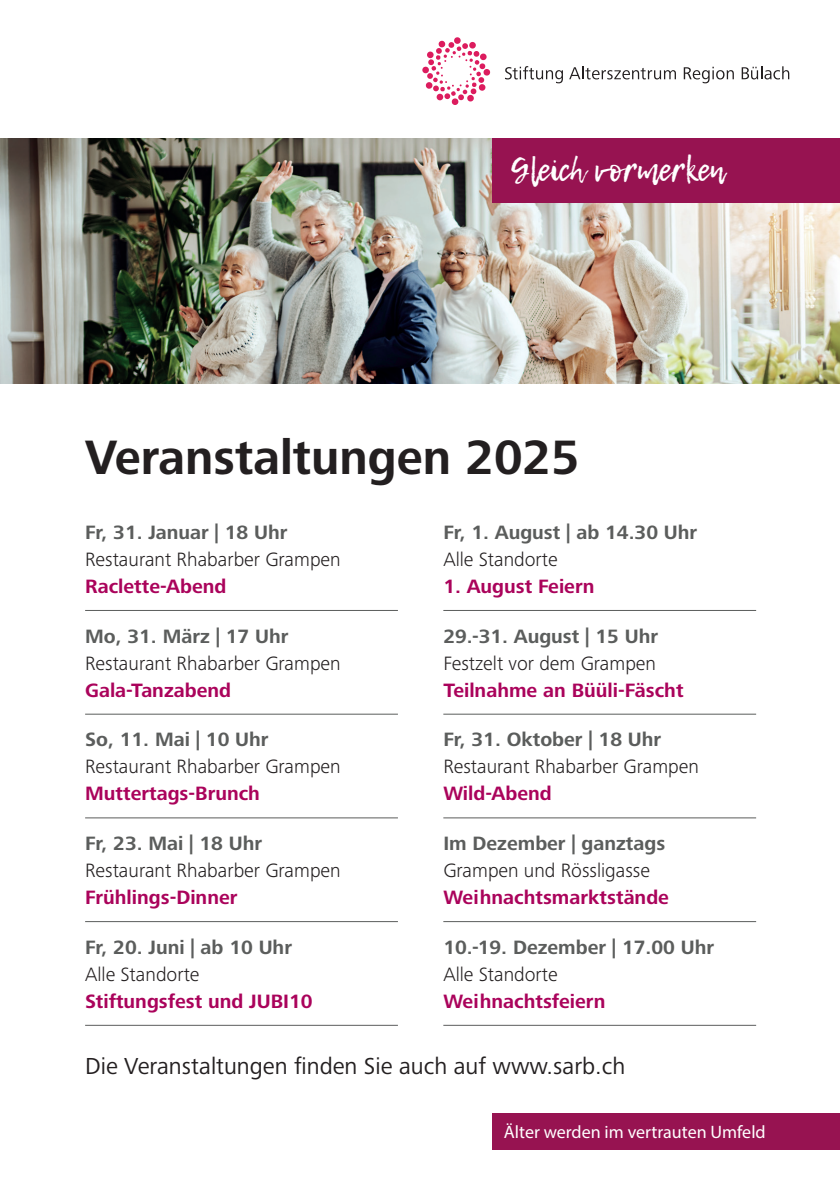
<style>
.page{position:relative;width:840px;height:1191px;background:#fff}
.page>*{position:absolute;margin:0;border:0;box-sizing:border-box;transform-origin:0 0}
.t1{font:700 50px "Frutiger Next Pro";color:#231f20}
.t2{font:32px "Lemon Tuesday";color:#fff}
.t3{font:24px "Frutiger Next Pro";color:#231f20}
.t4{font:300 20px "Frutiger Next Pro";color:#231f20}
.t5{font:700 20px "Frutiger Next Pro";color:#5b5d5c}
.t6{font:700 20px "Frutiger Next Pro";color:#aa035b}
.t7{font:18px "Myriad Pro";color:#fff}
</style>
<div class="page">
<img style="left:0;top:138px;width:839px;height:245px">
<svg style="left:505px;top:66px;width:57px;height:17px"></svg>
<svg style="left:569px;top:66px;width:106px;height:13px"></svg>
<svg style="left:683px;top:67px;width:50px;height:16px"></svg>
<svg style="left:741px;top:66px;width:47px;height:13px"></svg>
<svg style="left:422px;top:37px;width:68px;height:68px"></svg>
<svg style="left:461px;top:43px;width:7px;height:6px"></svg>
<div style="left:492px;top:138px;width:347px;height:65px;background:#971351"></div>
<div style="left:492px;top:1112px;width:347px;height:37px;background:#971351"></div>
<hr style="left:85px;top:610px;width:312px;height:1px;background:#5b5d5c">
<hr style="left:85px;top:713px;width:312px;height:1px;background:#5b5d5c">
<hr style="left:85px;top:817px;width:312px;height:1px;background:#5b5d5c">
<hr style="left:85px;top:921px;width:312px;height:1px;background:#5b5d5c">
<hr style="left:85px;top:1024px;width:312px;height:1px;background:#5b5d5c">
<hr style="left:443px;top:610px;width:312px;height:1px;background:#5b5d5c">
<hr style="left:443px;top:713px;width:312px;height:1px;background:#5b5d5c">
<hr style="left:443px;top:817px;width:312px;height:1px;background:#5b5d5c">
<hr style="left:443px;top:921px;width:312px;height:1px;background:#5b5d5c">
<hr style="left:443px;top:1024px;width:312px;height:1px;background:#5b5d5c">
<h2 class="t2" style="left:510px;top:151px;width:215px">Gleich vormerken</h2>
<h1 class="t1" style="left:85px;top:428px;width:495px">Veranstaltungen 2025</h1>
<p class="t5" style="left:85px;top:521px;width:204px">Fr, 31. Januar | 18 Uhr</p>
<p class="t4" style="left:85px;top:548px;width:257px">Restaurant Rhabarber Grampen</p>
<p class="t6" style="left:85px;top:575px;width:143px">Raclette-Abend</p>
<p class="t5" style="left:85px;top:624px;width:205px">Mo, 31. März | 17 Uhr</p>
<p class="t4" style="left:85px;top:651px;width:257px">Restaurant Rhabarber Grampen</p>
<p class="t6" style="left:85px;top:678px;width:147px">Gala-Tanzabend</p>
<p class="t5" style="left:85px;top:728px;width:185px">So, 11. Mai | 10 Uhr</p>
<p class="t4" style="left:85px;top:755px;width:257px">Restaurant Rhabarber Grampen</p>
<p class="t6" style="left:85px;top:782px;width:176px">Muttertags-Brunch</p>
<p class="t5" style="left:85px;top:832px;width:178px">Fr, 23. Mai | 18 Uhr</p>
<p class="t4" style="left:85px;top:859px;width:257px">Restaurant Rhabarber Grampen</p>
<p class="t6" style="left:85px;top:886px;width:154px">Frühlings-Dinner</p>
<p class="t5" style="left:85px;top:935px;width:208px">Fr, 20. Juni | ab 10 Uhr</p>
<p class="t4" style="left:85px;top:962px;width:116px">Alle Standorte</p>
<p class="t6" style="left:85px;top:989px;width:229px">Stiftungsfest und JUBI10</p>
<p class="t5" style="left:443px;top:521px;width:255px">Fr, 1. August | ab 14.30 Uhr</p>
<p class="t4" style="left:443px;top:548px;width:116px">Alle Standorte</p>
<p class="t6" style="left:443px;top:575px;width:152px">1. August Feiern</p>
<p class="t5" style="left:443px;top:624px;width:216px">29.-31. August | 15 Uhr</p>
<p class="t4" style="left:443px;top:651px;width:214px">Festzelt vor dem Grampen</p>
<p class="t6" style="left:443px;top:678px;width:241px">Teilnahme an Büüli-Fäscht</p>
<p class="t5" style="left:443px;top:728px;width:219px">Fr, 31. Oktober | 18 Uhr</p>
<p class="t4" style="left:443px;top:755px;width:257px">Restaurant Rhabarber Grampen</p>
<p class="t6" style="left:443px;top:782px;width:110px">Wild-Abend</p>
<p class="t5" style="left:443px;top:832px;width:223px">Im Dezember | ganztags</p>
<p class="t4" style="left:443px;top:859px;width:208px">Grampen und Rössligasse</p>
<p class="t6" style="left:443px;top:886px;width:227px">Weihnachtsmarktstände</p>
<p class="t5" style="left:443px;top:935px;width:272px">10.-19. Dezember | 17.00 Uhr</p>
<p class="t4" style="left:443px;top:962px;width:116px">Alle Standorte</p>
<p class="t6" style="left:443px;top:989px;width:163px">Weihnachtsfeiern</p>
<p class="t3" style="left:85px;top:1052px;width:541px">Die Veranstaltungen finden Sie auch auf www.sarb.ch</p>
<p class="t7" style="left:503px;top:1120px;width:263px">Älter werden im vertrauten Umfeld</p>
</div>
